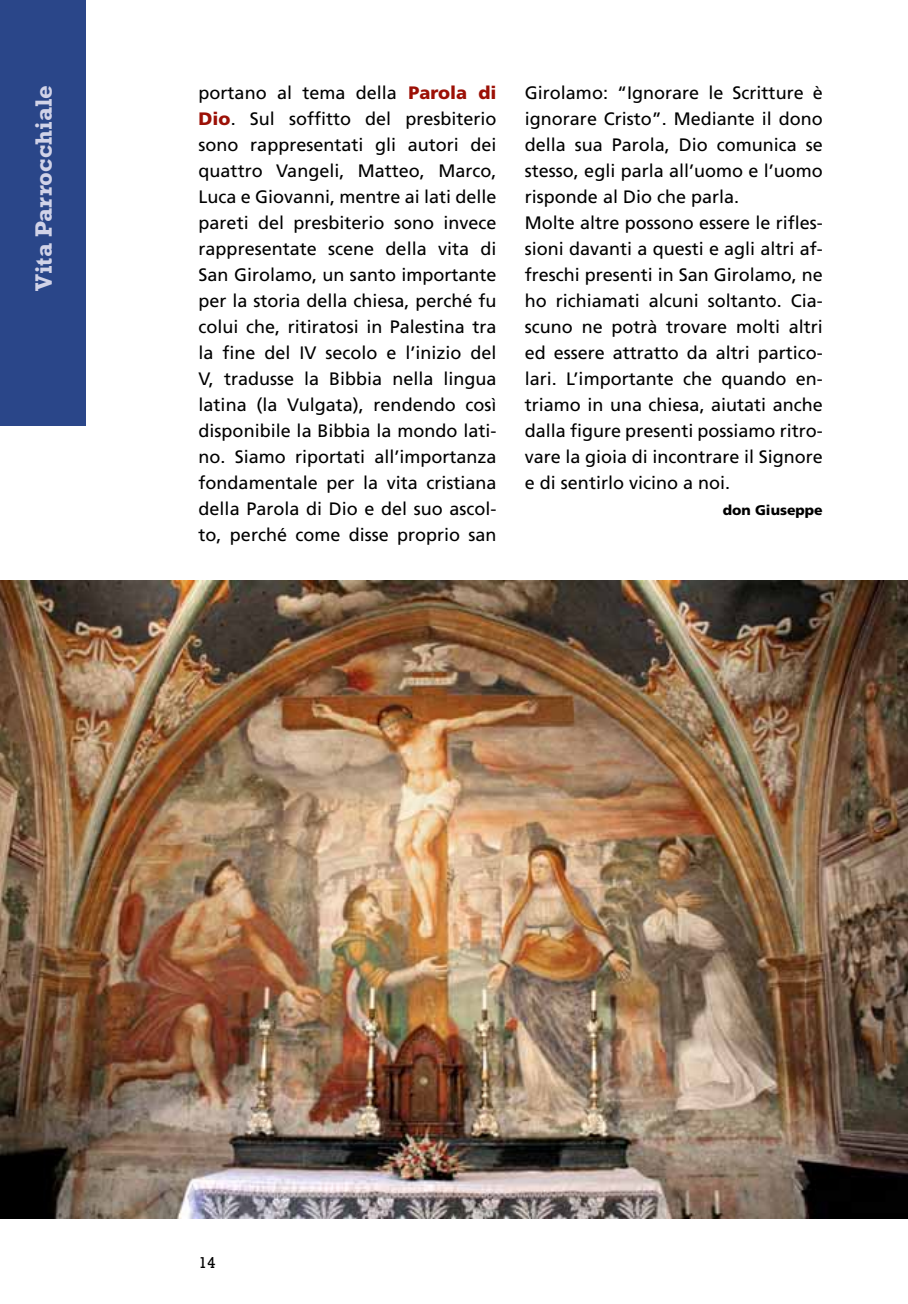
<style>
.page{position:relative;width:908px;height:1304px;background:#fff}
.page>*{position:absolute;margin:0;border:0;box-sizing:border-box;transform-origin:0 0}
.t1{font:700 24px "Rockwell";color:#d1d3e8}
.t2{font:18px/26px "Frutiger";color:#000;text-align:justify}
.t3{font:16px "Rockwell";color:#000}
.t4{font:900 14px "Frutiger";color:#000}
.s1{font-weight:900;color:#9c1006}
</style>
<div class="page">
<img style="left:0;top:580px;width:907px;height:639px">
<div style="left:0;top:0;width:85px;height:425px;background:#2a4689"></div>
<h1 class="t1" style="left:30px;top:291px;width:207px;rotate:-90deg">Vita Parrocchiale</h1>
<p class="t2" style="left:198px;top:80px;width:299px">portano al tema della <span class="s1">Parola di Dio</span>. Sul soffitto del presbiterio sono rappresentati gli autori dei quattro Vangeli, M atteo, M arco, Luca e Giovanni, mentre ai lati delle pareti del presbiterio sono invece rappresentate scene della vita di San Girolamo, un santo importante per la storia della chiesa, perché fu colui che, ritiratosi in Palestina tra la fine del IV secolo e l’inizio del V, tradusse la Bibbia nella lingua latina (la Vulgata), rendendo così disponibile la Bibbia la mondo lati&shy;no. Siamo riportati all’importanza fondamentale per la vita cristiana della Parola di Dio e del suo ascol&shy;to, perché come disse proprio san</p>
<p class="t2" style="left:524px;top:79px;width:299px;text-align:left">Girolamo: “Ignorare le Scritture è ignorare Cristo”. Mediante il dono della sua Parola, Dio comunica se stesso, egli parla all’uomo e l’uomo risponde al Dio che parla.<br>M olte altre possono essere le rifles&shy;sioni davanti a questi e agli altri af&shy;freschi presenti in San Girolamo, ne ho richiamati alcuni soltanto. Cia&shy;scuno ne potrà trovare molti altri ed essere attratto da altri partico&shy;lari. L’importante che quando en&shy;triamo in una chiesa, aiutati anche dalla figure presenti possiamo ritro&shy;vare la gioia di incontrare il Signore e di sentirlo vicino a noi.</p>
<p class="t4" style="left:722px;top:502px;width:102px">don Giuseppe</p>
<p class="t3" style="left:198px;top:1253px;width:19px">14</p>
</div>
